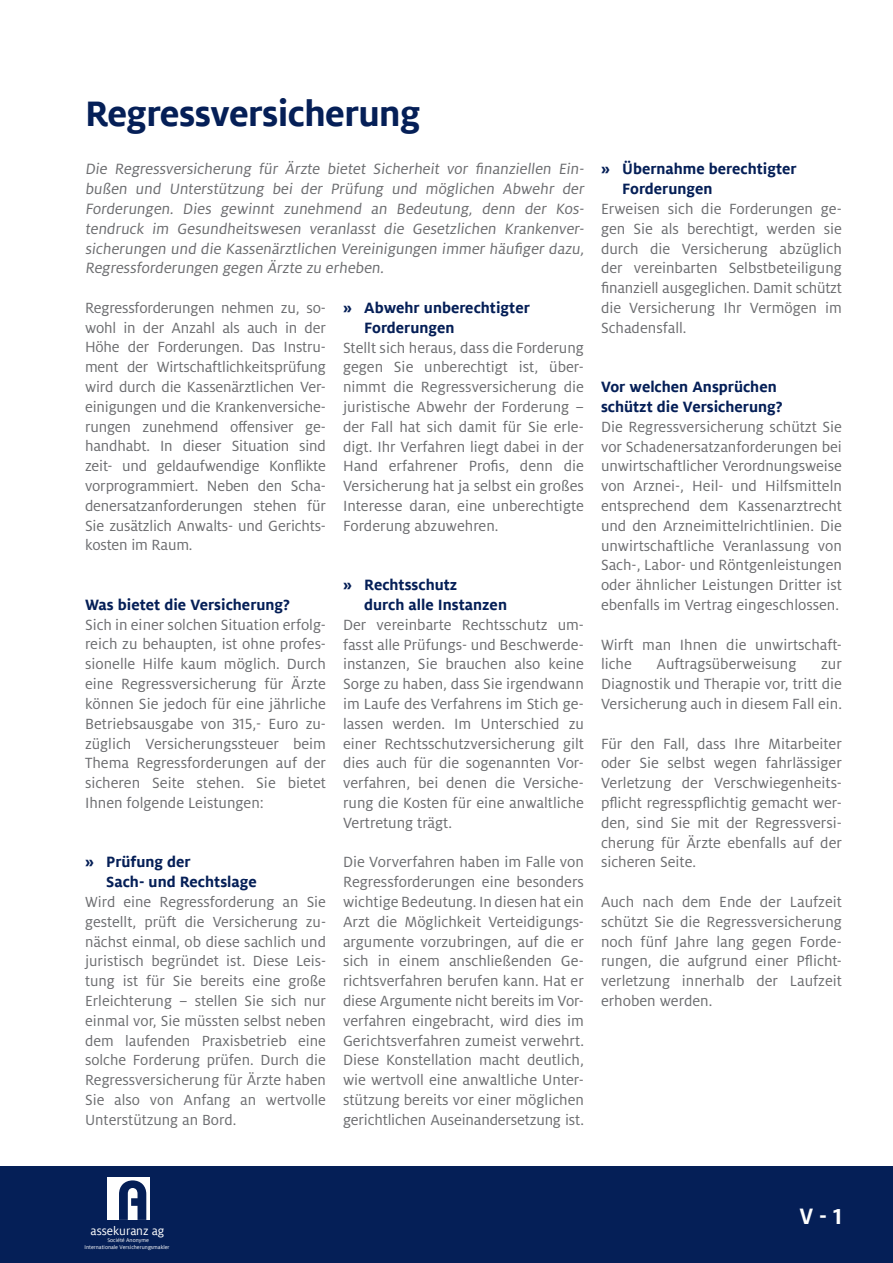
<style>
.page{position:relative;width:893px;height:1263px;background:#fff}
.page>*{position:absolute;margin:0;border:0;box-sizing:border-box;transform-origin:0 0}
.t1{font:700 39px "Milo Offc Pro";letter-spacing:-.015em;color:#051f57}
.t2{font:700 24px "Milo OT";color:#fff}
.t3{font:16.5px/19.8px "Milo OT";color:#6c6d70;text-align:justify}
.t4{font:700 16.5px/19.8px "Milo Offc Pro";color:#051f57}
.t5{font:16.35px/19.8px "Milo OT";color:#6c6d70;text-align:justify}
.t6{font:16.2px/19.8px "Milo OT";color:#6c6d70;text-align:justify}
.t7{font:13.2px "Milo Offc Pro";color:#fff}
.t8{font:6px/7.2px "Milo Offc Pro";color:#fff;text-align:center}
.s1{font-family:"Consolas"}
</style>
<div class="page">
<div style="left:0;top:1166px;width:893px;height:97px;background:#051f57"></div>
<div style="left:107px;top:1177px;width:42px;height:42px;background:#fff"></div>
<svg style="left:119px;top:1180px;width:27px;height:40px"></svg>
<h1 class="t1" style="left:85px;top:92px;width:337px">Regressversicherung</h1>
<p class="t3" style="left:85px;top:159px;width:503px">Die Regressversicherung für Ärzte bietet Sicherheit vor finanziellen Ein&shy;bußen und Unterstützung bei der Prüfung und möglichen Abwehr der Forderungen. Dies gewinnt zunehmend an Bedeutung, denn der Kos&shy;tendruck im Gesundheitswesen veranlasst die Gesetzlichen Krankenver&shy;sicherungen und die Kassenärztlichen Vereinigungen immer häufiger dazu, Regressforderungen gegen Ärzte zu erheben.</p>
<p class="t5" style="left:85px;top:298px;width:242px">Regressforderungen nehmen zu, so&shy;wohl in der Anzahl als auch in der Höhe der Forderungen. Das Instru&shy;ment der Wirtschaftlichkeitsprüfung wird durch die Kassenärztlichen Ver&shy;einigungen und die Krankenversiche&shy;rungen zunehmend offensiver ge&shy;handhabt. In dieser Situation sind zeit- und geldaufwendige Konflikte vorprogrammiert. Neben den Scha&shy;denersatzanforderungen stehen für Sie zusätzlich Anwalts- und Gerichts&shy;kosten im Raum.</p>
<p class="t4" style="left:364px;top:298px;width:167px;text-indent:-21px">» Abwehr unberechtigter<br>Forderungen</p>
<p class="t5" style="left:343px;top:338px;width:242px">Stellt sich heraus, dass die Forderung gegen Sie unberechtigt ist, über&shy;nimmt die Regressversicherung die juristische Abwehr der Forderung – der Fall hat sich damit für Sie erle&shy;digt. Ihr Verfahren liegt dabei in der Hand erfahrener Profis, denn die Versicherung hat ja selbst ein großes Interesse daran, eine unberechtigte Forderung abzuwehren.</p>
<p class="t4" style="left:85px;top:595px;width:207px">Was bietet die Versicherung?</p>
<p class="t5" style="left:85px;top:615px;width:242px">Sich in einer solchen Situation erfolg&shy;reich zu behaupten, ist ohne profes&shy;sionelle Hilfe kaum möglich. Durch eine Regressversicherung für Ärzte können Sie jedoch für eine jährliche Betriebsausgabe von 315,- Euro zu&shy;züglich Versicherungssteuer beim Thema Regressforderungen auf der sicheren Seite stehen. Sie bietet Ihnen folgende Leistungen:</p>
<p class="t4" style="left:106px;top:852px;width:152px;text-indent:-21px">» Prüfung der<br>Sach- und Rechtslage</p>
<p class="t6" style="left:85px;top:892px;width:242px">Wird eine Regressforderung an Sie gestellt, prüft die Versicherung zu&shy;nächst einmal, ob diese sachlich und juristisch begründet ist. Diese Leis&shy;tung ist für Sie bereits eine große Erleichterung – stellen Sie sich nur einmal vor, Sie müssten selbst neben dem laufenden Praxisbetrieb eine solche Forderung prüfen. Durch die Regressversicherung für Ärzte haben Sie also von Anfang an wertvolle Unterstützung an Bord.</p>
<p class="t4" style="left:364px;top:575px;width:144px;text-indent:-21px">» Rechtsschutz<br>durch alle Instanzen</p>
<p class="t5" style="left:343px;top:615px;width:242px">Der vereinbarte Rechtsschutz um&shy;fasst alle Prüfungs- und Beschwerde&shy;instanzen, Sie brauchen also keine Sorge zu haben, dass Sie irgendwann im Laufe des Verfahrens im Stich ge&shy;lassen werden. Im Unterschied zu einer Rechtsschutzversicherung gilt dies auch für die sogenannten Vor&shy;verfahren, bei denen die Versiche&shy;rung die Kosten für eine anwaltliche Vertretung trägt.</p>
<p class="t5" style="left:343px;top:852px;width:242px">Die Vorverfahren haben im Falle von Regressforderungen eine besonders wichtige Bedeutung. In diesen hat ein Arzt die Möglichkeit Verteidigungs&shy;argumente vorzubringen, auf die er sich in einem anschließenden Ge&shy;richtsverfahren berufen kann. Hat er diese Argumente nicht bereits im Vor&shy;verfahren eingebracht, wird dies im Gerichtsverfahren zumeist verwehrt.<br>Diese Konstellation macht deutlich, wie wertvoll eine anwaltliche Unter&shy;stützung bereits vor einer möglichen gerichtlichen Auseinandersetzung ist.</p>
<p class="t4" style="left:622px;top:159px;width:176px;text-indent:-21px">» Übernahme berechtigter<br>Forderungen</p>
<p class="t5" style="left:601px;top:199px;width:242px">Erweisen sich die Forderungen ge&shy;gen Sie als berechtigt, werden sie durch die Versicherung abzüglich der vereinbarten Selbstbeteiligung finanziell ausgeglichen. Damit schützt die Versicherung Ihr Vermögen im Schadensfall.</p>
<p class="t4" style="left:601px;top:377px;width:183px">Vor welchen Ansprüchen schützt die Versicherung?</p>
<p class="t5" style="left:601px;top:417px;width:242px">Die Regressversicherung schützt Sie vor Schadenersatzanforderungen bei unwirtschaftlicher Verordnungsweise von Arznei-, Heil- und Hilfsmitteln entsprechend dem Kassenarztrecht und den Arzneimittelrichtlinien. Die unwirtschaftliche Veranlassung von Sach-, Labor- und Röntgenleistungen oder ähnlicher Leistungen Dritter ist ebenfalls im Vertrag eingeschlossen.</p>
<p class="t5" style="left:601px;top:635px;width:242px">Wirft man Ihnen die unwirtschaft&shy;liche</p>
<p class="t5" style="left:657px;top:654px;width:141px">Auftragsüberweisung</p>
<p class="t5" style="left:601px;top:654px;width:242px;text-indent:220px">zur Diagnostik und Therapie vor, tritt die Versicherung auch in diesem Fall ein.</p>
<p class="t5" style="left:601px;top:734px;width:242px">Für den Fall, dass Ihre Mitarbeiter oder Sie selbst wegen fahrlässiger Verletzung der Verschwiegenheits&shy;pflicht regresspflichtig gemacht wer&shy;den, sind Sie mit der Regressversi&shy;cherung für Ärzte ebenfalls auf der sicheren Seite.</p>
<p class="t5" style="left:601px;top:892px;width:242px">Auch nach dem Ende der Laufzeit schützt Sie die Regressversicherung noch fünf Jahre lang gegen Forde&shy;rungen, die aufgrund einer Pflicht&shy;verletzung innerhalb der Laufzeit erhoben werden.</p>
<p class="t7" style="left:91px;top:1223px;width:75px">assekuranz ag</p>
<p class="t8" style="left:84px;top:1236px;width:87px">Société Anonyme<br>Internationale Versicherungsmakler</p>
<h2 class="t2" style="left:800px;top:1203px;width:44px"><span class="s1">V</span> - 1</h2>
</div>
